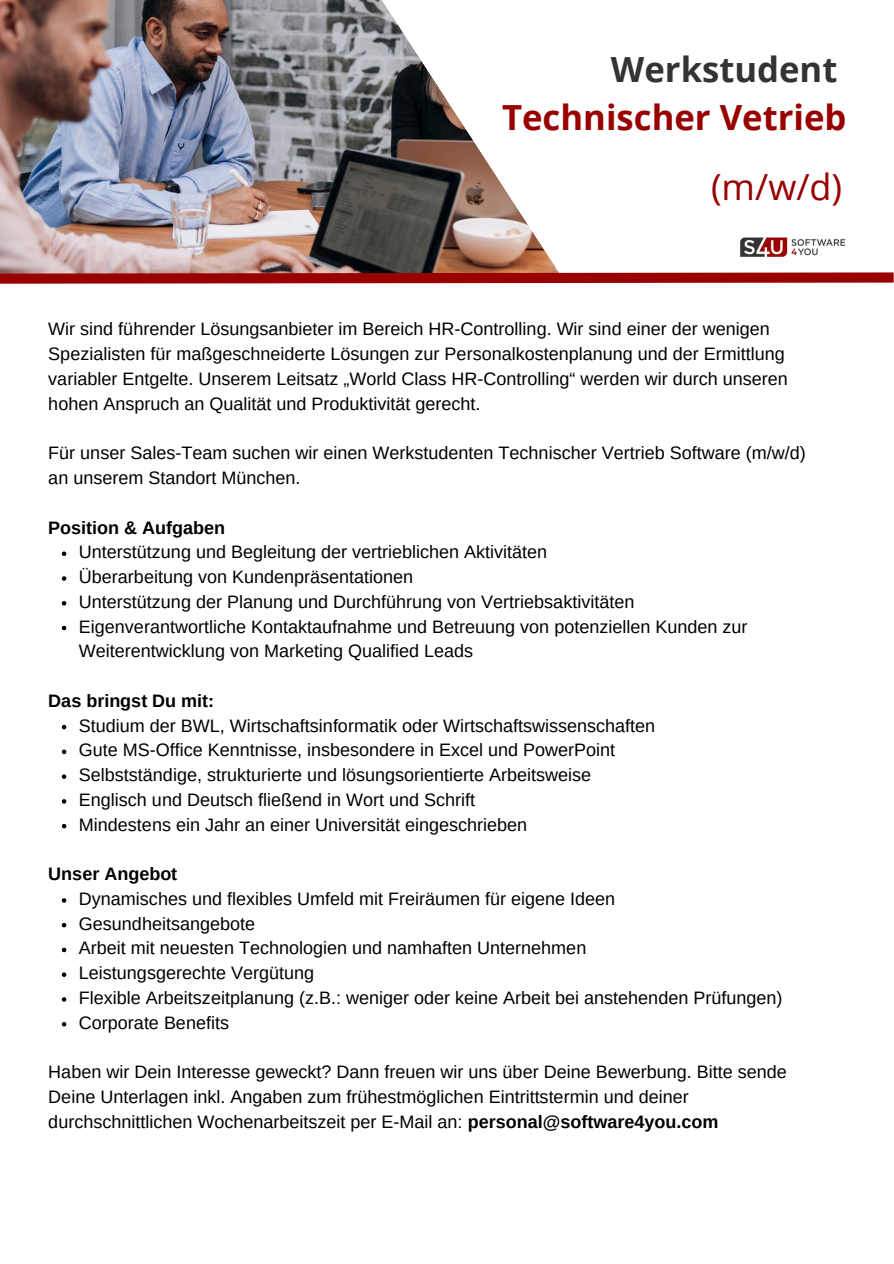
<style>
.page{position:relative;width:894px;height:1264px;background:#fff}
.page>*{position:absolute;margin:0;border:0;box-sizing:border-box;transform-origin:0 0}
.t1{font:36px "Open Sans";color:#900}
.t2{font:700 34.65px/47.8px "Open Sans";color:#900;text-align:right}
.t3{font:18px/24.8px "Arimo";color:#000}
.t4{font:700 18px "Arimo";color:#000}
.s1{color:#333}
.s2{font-weight:700}
</style>
<div class="page">
<img style="left:0;top:0;width:338px;height:267px">
<svg style="left:338px;top:0;width:217px;height:267px"></svg>
<svg style="left:0;top:267px;width:893px;height:17px;background:#ad4a48"></svg>
<img style="left:740px;top:237px;width:106px;height:20px">
<svg style="left:62px;top:551px;width:4px;height:5px"></svg>
<svg style="left:62px;top:576px;width:4px;height:5px"></svg>
<svg style="left:62px;top:601px;width:4px;height:4px"></svg>
<svg style="left:62px;top:626px;width:4px;height:4px"></svg>
<svg style="left:62px;top:725px;width:4px;height:4px"></svg>
<svg style="left:62px;top:749px;width:4px;height:5px"></svg>
<svg style="left:62px;top:774px;width:4px;height:5px"></svg>
<svg style="left:62px;top:799px;width:4px;height:4px"></svg>
<svg style="left:62px;top:824px;width:4px;height:4px"></svg>
<svg style="left:62px;top:898px;width:4px;height:4px"></svg>
<svg style="left:62px;top:923px;width:4px;height:4px"></svg>
<svg style="left:62px;top:947px;width:4px;height:5px"></svg>
<svg style="left:62px;top:972px;width:4px;height:5px"></svg>
<svg style="left:62px;top:997px;width:4px;height:4px"></svg>
<svg style="left:62px;top:1022px;width:4px;height:4px"></svg>
<h2 class="t2" style="left:502px;top:44px;width:346px"><span class="s1">Werkstudent<br></span>Technischer Vetrieb</h2>
<p class="t1" style="left:710px;top:161px;width:133px">(m/w/d)</p>
<p class="t3" style="left:48px;top:317px;width:740px">Wir sind führender Lösungsanbieter im Bereich HR-Controlling. Wir sind einer der wenigen Spezialisten für maßgeschneiderte Lösungen zur Personalkostenplanung und der Ermittlung variabler Entgelte. Unserem Leitsatz „World Class HR-Controlling“ werden wir durch unseren hohen Anspruch an Qualität und Produktivität gerecht.</p>
<p class="t3" style="left:48px;top:440px;width:758px">Für unser Sales-Team suchen wir einen Werkstudenten Technischer Vertrieb Software (m/w/d) an unserem Standort München.</p>
<h3 class="t4" style="left:48px;top:517px;width:178px">Position &amp; Aufgaben</h3>
<p class="t3" style="left:79px;top:539px;width:469px">Unterstützung und Begleitung der vertrieblichen Aktivitäten</p>
<p class="t3" style="left:79px;top:564px;width:336px">Überarbeitung von Kundenpräsentationen</p>
<p class="t3" style="left:79px;top:589px;width:556px">Unterstützung der Planung und Durchführung von Vertriebsaktivitäten</p>
<p class="t3" style="left:79px;top:614px;width:670px">Eigenverantwortliche Kontaktaufnahme und Betreuung von potenziellen Kunden zur<br>Weiterentwicklung von Marketing Qualified Leads</p>
<h3 class="t4" style="left:48px;top:690px;width:167px">Das bringst Du mit:</h3>
<p class="t3" style="left:79px;top:713px;width:577px">Studium der BWL, Wirtschaftsinformatik oder Wirtschaftswissenschaften</p>
<p class="t3" style="left:79px;top:737px;width:537px">Gute MS-Office Kenntnisse, insbesondere in Excel und PowerPoint</p>
<p class="t3" style="left:79px;top:762px;width:513px">Selbstständige, strukturierte und lösungsorientierte Arbeitsweise</p>
<p class="t3" style="left:79px;top:787px;width:397px">Englisch und Deutsch fließend in Wort und Schrift</p>
<p class="t3" style="left:79px;top:812px;width:450px">Mindestens ein Jahr an einer Universität eingeschrieben</p>
<h3 class="t4" style="left:48px;top:863px;width:130px">Unser Angebot</h3>
<p class="t3" style="left:79px;top:886px;width:537px">Dynamisches und flexibles Umfeld mit Freiräumen für eigene Ideen</p>
<p class="t3" style="left:79px;top:911px;width:178px">Gesundheitsangebote</p>
<p class="t3" style="left:79px;top:935px;width:509px">Arbeit mit neuesten Technologien und namhaften Unternehmen</p>
<p class="t3" style="left:79px;top:960px;width:237px">Leistungsgerechte Vergütung</p>
<p class="t3" style="left:79px;top:985px;width:704px">Flexible Arbeitszeitplanung (z.B.: weniger oder keine Arbeit bei anstehenden Prüfungen)</p>
<p class="t3" style="left:79px;top:1010px;width:151px">Corporate Benefits</p>
<p class="t3" style="left:48px;top:1059px;width:739px">Haben wir Dein Interesse geweckt? Dann freuen wir uns über Deine Bewerbung. Bitte sende<br>Deine Unterlagen inkl. Angaben zum frühestmöglichen Eintrittstermin und deiner durchschnittlichen Wochenarbeitszeit per E-Mail an: <span class="s2">personal@software4you.com</span></p>
</div>
